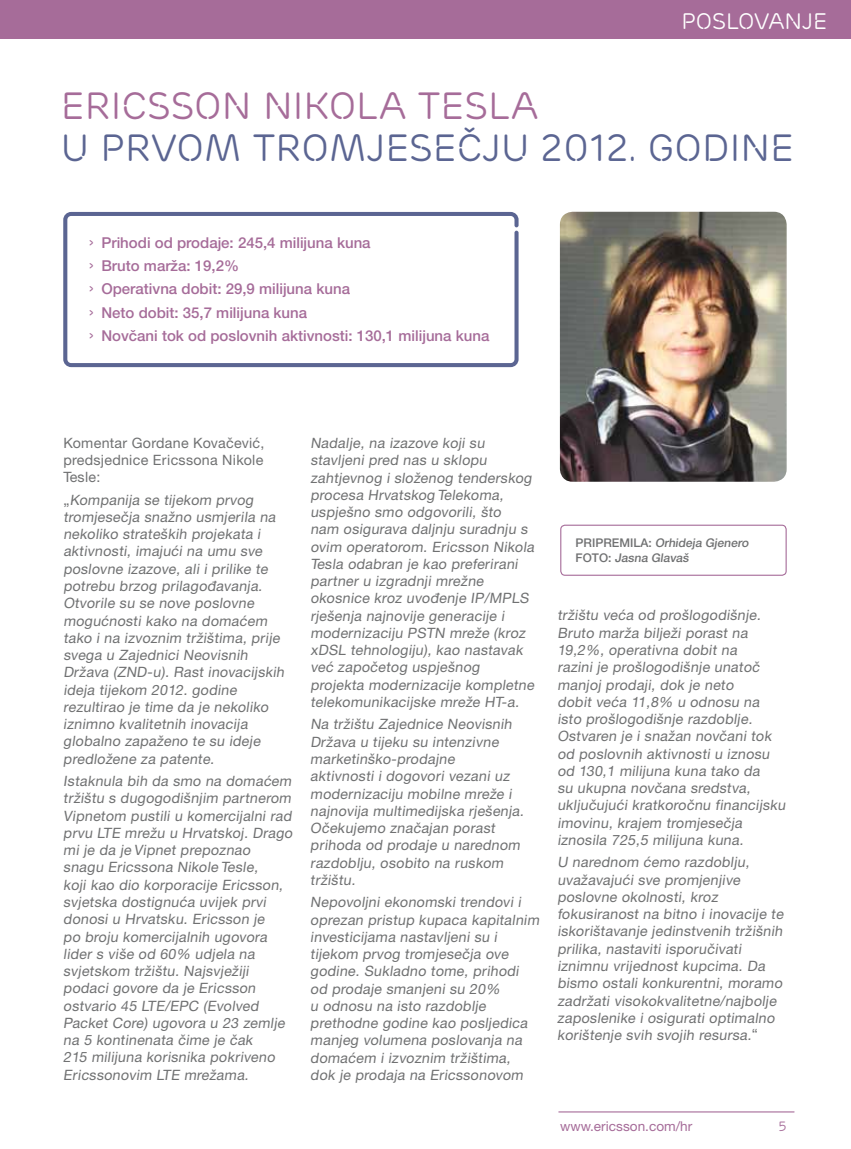
<style>
.page{position:relative;width:851px;height:1149px;background:#fff}
.page>*{position:absolute;margin:0;border:0;box-sizing:border-box;transform-origin:0 0}
.t1{font:37.95px "Ericsson Capital";color:#5b6592}
.t2{font:37.95px "Ericsson Capital";color:#a66c99}
.t3{font:22.5px "Ericsson Capital";color:#fff}
.t4{font:500 15px/23.1px "Ericsson Sans";color:#a66c99}
.t5{font:14.25px/17.2px "Ericsson Sans";letter-spacing:.02em;color:#707172}
.t6{font:13.5px "Ericsson Sans";color:#a66c99}
.t7{font:13.5px "Ericsson Capital";color:#a66c99}
.t8{font:500 12px/14.4px "Ericsson Sans";color:#707172}
.s1{font-family:"Ericsson Capital";font-weight:400}
</style>
<div class="page">
<div style="left:560px;top:524px;width:226px;height:51px;border:1px solid #a66c99;border-radius:4px"></div>
<hr style="left:558px;top:1110px;width:236px;height:2px;background:#a66c99">
<div style="left:0;top:0;width:850px;height:38px;background:#a66c99"></div>
<img style="left:560px;top:212px;width:226px;height:269px">
<svg style="left:63px;top:212px;width:455px;height:155px"></svg>
<h2 class="t3" style="left:681px;top:8px;width:147px">POSLOVANJE</h2>
<h1 class="t2" style="left:61px;top:83px;width:479px">E RICSSON N IKOLA TESLA</h1>
<h1 class="t1" style="left:61px;top:125px;width:734px">U PRVOM TROMJESEČJU 2012. GODINE</h1>
<p class="t4" style="left:89px;top:231px;width:402px"><span class="s1">›</span> Prihodi od prodaje: 245,4 milijuna kuna<br><span class="s1">›</span> Bruto marža: 19,2%<br><span class="s1">›</span> Operativna dobit: 29,9 milijuna kuna<br><span class="s1">›</span> Neto dobit: 35,7 milijuna kuna<br><span class="s1">›</span> Novčani tok od poslovnih aktivnosti: 130,1 milijuna kuna</p>
<p class="t5" style="left:63px;top:434px;width:202px;text-align:justify">Komentar Gordane Kovačević, predsjednice Ericssona Nikole Tesle:</p>
<p class="t5" style="left:63px;top:491px;width:224px">„ Kompanija se tijekom prvog tromjesečja snažno usmjerila na nekoliko strateških proj ekata i aktivnosti, imajući na umu sve poslovne izazove, ali i prilike te potrebu brzog prilagođavanja.<br>Otvorile su se nove poslovne mogućnosti kako na domaćem tako i na izvoznim tržištima, prije svega u Zajednici Neovisnih<br>Država (ZND-u) . Rast inovacijskih ideja tijekom 2012. godine rezultirao je time da je nekoliko iznimno kvalitetnih inovacija globalno zapaženo te su ideje predložene za patente.</p>
<p class="t5" style="left:63px;top:772px;width:233px">Istaknula bih da smo na domaćem tržištu s dugogodišnj im partnerom<br>Vipnetom pustili u komercijalni rad prvu LTE mrežu u Hrvatskoj . Drago mi je da je Vipnet prepoznao snagu Ericssona Nikole Tesle,<br>koj i kao dio korporacije Ericsson, svjetska dostignuća uvijek prvi donosi u Hrvatsku. Ericsson je<br>po broju komercijalnih ugovora lider s više od 60% udjela na svjetskom tržištu. Najsvježij i podaci govore da je Ericsson ostvario 45 LTE/EPC (Evolved<br>Packet Core) ugovora u 23 zemlj e na 5 kontinenata čime je čak<br>215 milijuna korisnika pokriveno<br>Ericssonovim LTE mrežama.</p>
<p class="t5" style="left:310px;top:434px;width:227px">Nadalje, na izazove koj i su stavljeni pred nas u sklopu zahtjevnog i složenog tenderskog procesa Hrvatskog Telekoma, uspješno smo odgovorili, što nam osigurava daljnju suradnju s ovim operatorom. Ericsson Nikola<br>Tesla odabran je kao preferirani partner u izgradnj i mrežne okosnice kroz uvođenje IP/MPLS rješenja najnovije generacije i modernizacij u PSTN mreže (kroz xDSL tehnologij u), kao nastavak već započetog uspješnog projekta modernizacije kompletne telekomunikacijske mreže HT-a.</p>
<p class="t5" style="left:310px;top:715px;width:217px">Na tržištu Zajednice Neovisnih<br>Država u tijeku su intenzivne marketinško-prodajne<br>aktivnosti i dogovori vezani uz modernizaciju mobilne mreže i najnovija multimedijska rješenja.<br>Očekujemo značajan porast prihoda od prodaje u narednom razdoblju, osobito na ruskom tržištu.</p>
<p class="t5" style="left:310px;top:893px;width:232px">Nepovoljni ekonomski trendovi i oprezan pristup kupaca kapitalnim investicijama nastavljeni su i tijekom prvog tromjesečja ove godine. Sukladno tome, prihodi od prodaje smanjeni su 20%<br>u odnosu na isto razdoblje prethodne godine kao posljedica manjeg volumena poslovanja na domaćem i izvoznim tržištima, dok je prodaja na Ericssonovom</p>
<p class="t8" style="left:575px;top:535px;width:176px">p r i p r e m i la : Orhideja Gjenero<br>FOTO</p>
<p class="t8" style="left:608px;top:550px;width:84px">: Jasna Glavaš</p>
<p class="t5" style="left:557px;top:606px;width:232px">tržištu veća od prošlogodišnje.<br>Bruto marža bilježi porast na<br>19,2%, operativna dobit na<br>razini je prošlogodišnje unatoč manjoj prodaj i, dok je neto<br>dobit veća 11,8% u odnosu na isto prošlogodišnje razdoblje.<br>Ostvaren j e i snažan novčani tok od poslovnih aktivnosti u iznosu od 130,1 milijuna kuna tako da<br>su ukupna novčana sredstva,<br>uklj učuj ući kratkoročnu financijsku imovinu, krajem tromjesečja iznosila 725,5 milijuna kuna.</p>
<p class="t5" style="left:557px;top:853px;width:230px">U narednom ćemo razdoblju, uvažavaj ući sve promj enj ive poslovne okolnosti, kroz fokusiranost na bitno i inovacije te iskorištavanje jedinstvenih tržišnih prilika, nastaviti isporučivati iznimnu vrijednost kupcima. Da bismo ostali konkurentni, moramo zadržati visokokvalitetne/naj bolje zaposlenike i osigurati optimalno korištenje svih svoj ih resursa.“</p>
<p class="t6" style="left:560px;top:1118px;width:134px">www.ericsson.com/hr</p>
<p class="t7" style="left:778px;top:1118px;width:10px">5</p>
</div>
